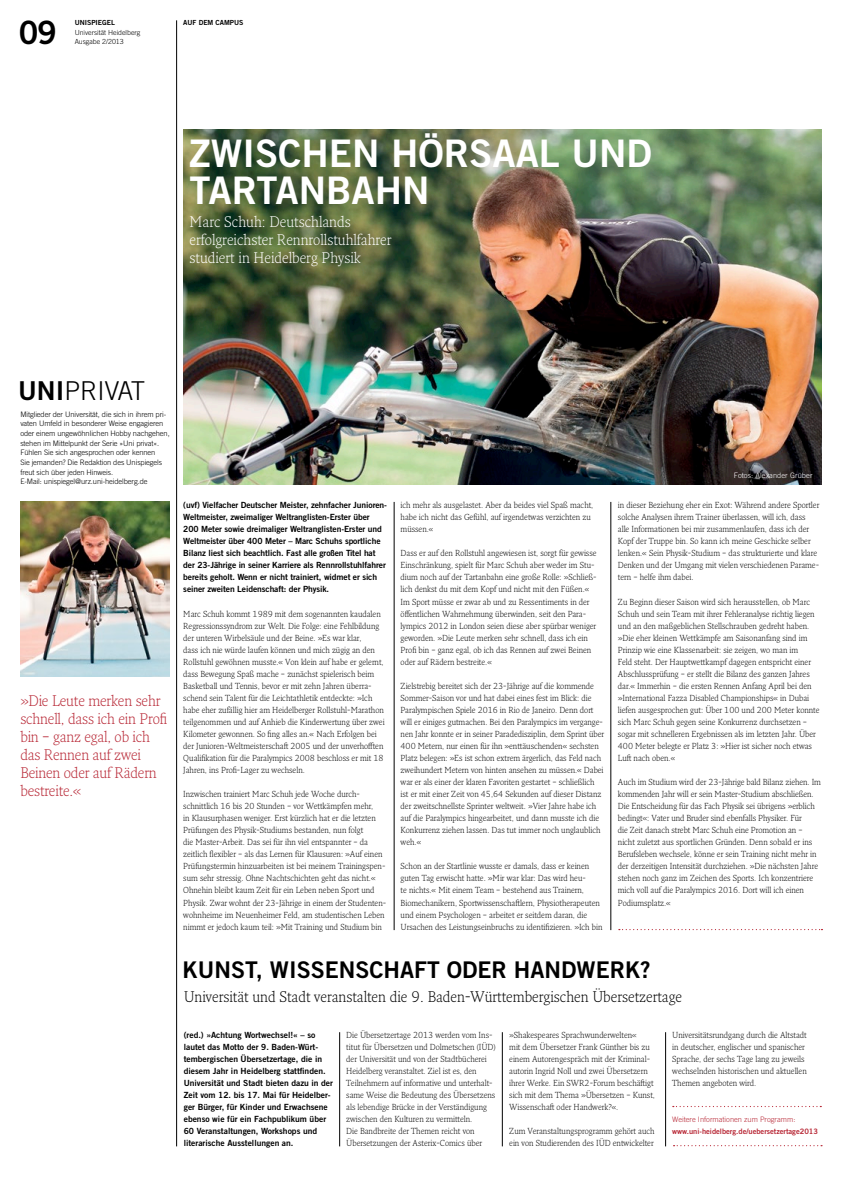
<style>
.page{position:relative;width:842px;height:1191px;background:#fff}
.page>*{position:absolute;margin:0;border:0;box-sizing:border-box;transform-origin:0 0}
.t1{font:38px/37px "Trade Gothic LT Std Bd 2";color:#fff}
.t2{font:32.2px "Trade Gothic LT Std Bd 2";color:#000}
.t3{font:300 26px "Trade Gothic LT Std";color:#000}
.t4{font:23px "Trade Gothic LT Std Bd 2";color:#000}
.t5{font:300 15px/18px "Fresco Pro";letter-spacing:-.01em;color:#b82836}
.t6{font:300 15px/18px "Fresco Pro";color:#fff}
.t7{font:300 15px "Fresco Pro";color:#000}
.t8{font:300 8.5px/12px "Fresco Pro";color:#000}
.t9{font:8.5px/12px "Trade Gothic LT Std Bd 2";letter-spacing:-.01em;color:#000}
.t10{font:300 7.5px/9.6px "Trade Gothic LT Std";letter-spacing:-.01em;color:#000}
.t11{font:7.5px "Trade Gothic LT Std Bd 2";color:#b82836}
.t12{font:300 7.5px "Trade Gothic LT Std";color:#b82836}
.t13{font:300 7.5px "Trade Gothic LT Std";letter-spacing:.01em;color:#fff}
.t14{font:300 7px/9.1px "Trade Gothic LT Std";color:#000}
.t15{font:7px "Trade Gothic LT Std Bd 2";color:#000}
.t16{font:7px "Trade Gothic LT Std Bd 2";letter-spacing:.055em;color:#000}
.s1{font-family:"Trade Gothic LT Std Bd 2";font-weight:400}
</style>
<div class="page">
<img style="left:183px;top:130px;width:638px;height:354px">
<hr style="left:339px;top:1032px;width:1px;height:114px;background:#000">
<svg style="left:673px;top:1145px;width:149px;height:1px"></svg>
<hr style="left:394px;top:502px;width:1px;height:428px;background:#000">
<hr style="left:611px;top:502px;width:1px;height:428px;background:#000">
<hr style="left:502px;top:1032px;width:1px;height:114px;background:#000">
<hr style="left:665px;top:1032px;width:1px;height:114px;background:#000">
<hr style="left:176px;top:20px;width:1px;height:1126px;background:#000">
<img style="left:20px;top:502px;width:150px;height:174px">
<svg style="left:619px;top:929px;width:203px;height:1px"></svg>
<svg style="left:673px;top:1106px;width:148px;height:1px"></svg>
<h2 class="t2" style="left:19px;top:12px;width:40px">09</h2>
<p class="t15" style="left:75px;top:19px;width:42px">Unispiegel</p>
<p class="t14" style="left:75px;top:27px;width:67px">Universität Heidelberg<br>Ausgabe 2/2013</p>
<p class="t15" style="left:183px;top:19px;width:6px">Auf</p>
<p class="t16" style="left:199px;top:19px;width:46px">dem campus</p>
<h1 class="t1" style="left:190px;top:134px;width:460px">Zwisch en Hörsaal u nd<br>Tartanbah n</h1>
<h3 class="t6" style="left:190px;top:212px;width:203px">Marc Schuh: Deutschlands erfolgreichster Rennrollstuhlfahrer studiert in Heidelberg Physik</h3>
<h3 class="t3" style="left:18px;top:375px;width:129px"><span class="s1">UNI</span> PRIVAT</h3>
<p class="t10" style="left:20px;top:409px;width:151px">Mitglieder der Universität, die sich in ihrem pri&shy;vaten Umfeld in besonderer Weise engagieren oder einem ungewöhnlichen Hobby nachgehen, stehen im Mittelpunkt der Serie »Uni privat«.<br>Fühlen Sie sich angesprochen oder kennen<br>Sie jemanden? Die Redaktion des Unispiegels freut sich über jeden Hinweis.<br>E-Mail: unispiegel@urz.uni-heidelberg.de</p>
<h3 class="t5" style="left:20px;top:691px;width:148px">»Die Leute merken sehr schnell, dass ich ein Profi bin – ganz egal, ob ich das Rennen auf zwei<br>Beinen oder auf Rädern bestreite.«</h3>
<p class="t9" style="left:183px;top:499px;width:204px">(uvf) Vielfacher Deutscher Meister, zehnfacher Junioren-Weltmeister, zweimaliger Weltranglisten-Erster über 200 Meter sowie dreimaliger Weltranglisten-Erster und Weltmeister über 400 Meter – Marc Schuhs sportliche Bilanz liest sich beachtlich. Fast alle großen Titel hat der 23-Jährige in seiner Karriere als Rennrollstuhlfahrer bereits geholt. Wenn er nicht trainiert, widmet er sich seiner zweiten Leidenschaft: der Physik.</p>
<p class="t8" style="left:183px;top:607px;width:203px">Marc Schuh kommt 1989 mit dem sogenannten kaudalen Regressionssyndrom zur Welt. Die Folge: eine Fehlbildung der unteren Wirbelsäule und der Beine. »Es war klar,<br>dass ich nie würde laufen können und mich zügig an den Rollstuhl gewöhnen musste.« Von klein auf habe er gelernt, dass Bewegung Spaß mache – zunächst spielerisch beim Basketball und Tennis, bevor er mit zehn Jahren überra&shy;schend sein Talent für die Leichtathletik entdeckte: »Ich habe eher zufällig hier am Heidelberger Rollstuhl-Marathon teilgenommen und auf Anhieb die Kinderwertung über zwei Kilometer gewonnen. So fing alles an.« Nach Erfolgen bei der Junioren-Weltmeisterschaft 2005 und der unverhofften Qualifikation für die Paralympics 2008 beschloss er mit 18<br>Jahren, ins Profi-Lager zu wechseln.</p>
<p class="t8" style="left:183px;top:788px;width:204px">Inzwischen trainiert Marc Schuh jede Woche durch&shy;schnittlich 16 bis 20 Stunden – vor Wettkämpfen mehr,<br>in Klausurphasen weniger. Erst kürzlich hat er die letzten Prüfungen des Physik-Studiums bestanden, nun folgt<br>die Master-Arbeit. Das sei für ihn viel entspannter – da zeitlich flexibler – als das Lernen für Klausuren: »Auf einen Prüfungstermin hinzuarbeiten ist bei meinem Trainingspen&shy;sum sehr stressig. Ohne Nachtschichten geht das nicht.« Ohnehin bleibt kaum Zeit für ein Leben neben Sport und Physik. Zwar wohnt der 23-Jährige in einem der Studenten&shy;wohnheime im Neuenheimer Feld, am studentischen Leben nimmt er jedoch kaum teil: »Mit Training und Studium bin</p>
<p class="t8" style="left:401px;top:499px;width:194px">ich mehr als ausgelastet. Aber da beides viel Spaß macht, habe ich nicht das Gefühl, auf irgendetwas verzichten zu müssen.«</p>
<p class="t8" style="left:401px;top:547px;width:198px">Dass er auf den Rollstuhl angewiesen ist, sorgt für gewisse Einschränkung, spielt für Marc Schuh aber weder im Stu&shy;dium noch auf der Tartanbahn eine große Rolle: »Schließ&shy;lich denkst du mit dem Kopf und nicht mit den Füßen.« Im Sport müsse er zwar ab und zu Ressentiments in der öffentlichen Wahrnehmung überwinden, seit den Para&shy;lympics 2012 in London seien diese aber spürbar weniger geworden. »Die Leute merken sehr schnell, dass ich ein Profi bin – ganz egal, ob ich das Rennen auf zwei Beinen oder auf Rädern bestreite.«</p>
<p class="t8" style="left:401px;top:679px;width:205px">Zielstrebig bereitet sich der 23-Jährige auf die kommende Sommer-Saison vor und hat dabei eines fest im Blick: die Paralympischen Spiele 2016 in Rio de Janeiro. Denn dort will er einiges gutmachen. Bei den Paralympics im vergange&shy;nen Jahr konnte er in seiner Paradedisziplin, dem Sprint über 400 Metern, nur einen für ihn »enttäuschenden« sechsten Platz belegen: »Es ist schon extrem ärgerlich, das Feld nach zweihundert Metern von hinten ansehen zu müssen.« Dabei war er als einer der klaren Favoriten gestartet – schließlich ist er mit einer Zeit von 45,64 Sekunden auf dieser Distanz der zweitschnellste Sprinter weltweit. »Vier Jahre habe ich auf die Paralympics hingearbeitet, und dann musste ich die Konkurrenz ziehen lassen. Das tut immer noch unglaublich weh.«</p>
<p class="t8" style="left:401px;top:860px;width:203px">Schon an der Startlinie wusste er damals, dass er keinen guten Tag erwischt hatte. »Mir war klar: Das wird heu-<br>te nichts.« Mit einem Team – bestehend aus Trainern, Biomechanikern, Sportwissenschaftlern, Physiotherapeuten und einem Psychologen – arbeitet er seitdem daran, die Ursachen des Leistungseinbruchs zu identifizieren. »Ich bin</p>
<p class="t13" style="left:734px;top:471px;width:80px">Fotos: Alexander Grüber</p>
<p class="t8" style="left:618px;top:499px;width:203px">in dieser Beziehung eher ein Exot: Während andere Sportler solche Analysen ihrem Trainer überlassen, will ich, dass<br>alle Informationen bei mir zusammenlaufen, dass ich der Kopf der Truppe bin. So kann ich meine Geschicke selber lenken.« Sein Physik-Studium – das strukturierte und klare Denken und der Umgang mit vielen verschiedenen Parame&shy;tern – helfe ihm dabei.</p>
<p class="t8" style="left:618px;top:595px;width:203px">Zu Beginn dieser Saison wird sich herausstellen, ob Marc Schuh und sein Team mit ihrer Fehleranalyse richtig liegen und an den maßgeblichen Stellschrauben gedreht haben. »Die eher kleinen Wettkämpfe am Saisonanfang sind im Prinzip wie eine Klassenarbeit: sie zeigen, wo man im<br>Feld steht. Der Hauptwettkampf dagegen entspricht einer Abschlussprüfung – er stellt die Bilanz des ganzen Jahres dar.« Immerhin – die ersten Rennen Anfang April bei den »International Fazza Disabled Championships« in Dubai liefen ausgesprochen gut: Über 100 und 200 Meter konnte sich Marc Schuh gegen seine Konkurrenz durchsetzen – sogar mit schnelleren Ergebnissen als im letzten Jahr. Über 400 Meter belegte er Platz 3: »Hier ist sicher noch etwas Luft nach oben.«</p>
<p class="t8" style="left:618px;top:776px;width:205px">Auch im Studium wird der 23-Jährige bald Bilanz ziehen. Im kommenden Jahr will er sein Master-Studium abschließen.<br>Die Entscheidung für das Fach Physik sei übrigens »erblich bedingt«: Vater und Bruder sind ebenfalls Physiker. Für<br>die Zeit danach strebt Marc Schuh eine Promotion an – nicht zuletzt aus sportlichen Gründen. Denn sobald er ins Berufsleben wechsele, könne er sein Training nicht mehr in der derzeitigen Intensität durchziehen. »Die nächsten Jahre stehen noch ganz im Zeichen des Sports. Ich konzentriere mich voll auf die Paralympics 2016. Dort will ich einen Podiumsplatz.«</p>
<h3 class="t4" style="left:183px;top:955px;width:470px">Ku nst, Wissenschaft oder Handwerk?</h3>
<h3 class="t7" style="left:184px;top:987px;width:500px">Universität und Stadt veranstalten die 9. Baden-Württembergischen Übersetzertage</h3>
<p class="t8" style="left:346px;top:1028px;width:151px">Die Übersetzertage 2013 werden vom Ins&shy;titut für Übersetzen und Dolmetschen (IÜD) der Universität und von der Stadtbücherei Heidelberg veranstaltet. Ziel ist es, den Teilnehmern auf informative und unterhalt&shy;same Weise die Bedeutung des Übersetzens als lebendige Brücke in der Verständigung zwischen den Kulturen zu vermitteln.<br>Die Bandbreite der Themen reicht von Übersetzungen der Asterix-Comics über</p>
<p class="t8" style="left:509px;top:1028px;width:147px">»Shakespeares Sprachwunderwelten«<br>mit dem Übersetzer Frank Günther bis zu einem Autorengespräch mit der Kriminal&shy;autorin Ingrid Noll und zwei Übersetzern ihrer Werke. Ein SWR2-Forum beschäftigt sich mit dem Thema »Übersetzen – Kunst, Wissenschaft oder Handwerk?«.</p>
<p class="t8" style="left:672px;top:1028px;width:136px">Universitätsrundgang durch die Altstadt in deutscher, englischer und spanischer Sprache, der sechs Tage lang zu jeweils wechselnden historischen und aktuellen Themen angeboten wird.</p>
<p class="t12" style="left:672px;top:1115px;width:125px">Weitere Informationen zum Programm:</p>
<p class="t11" style="left:672px;top:1126px;width:147px">www.uni-heidelberg.de/uebersetzertage2013</p>
<p class="t9" style="left:184px;top:1028px;width:151px">(red.) »Achtung Wortwechsel!« – so lautet das Motto der 9. Baden-Würt&shy;tembergischen Ü bersetzertage, die in diesem Jahr in Heidelberg stattfinden.<br>Universität und Stadt bieten dazu in der Zeit vom 12. bis 17. Mai für Heidelber&shy;ger Bürger, für Kinder und Erwachsene ebenso wie für ein Fachpublikum über 60 Veranstaltungen, Workshops und literarische Ausstellungen an.</p>
<p class="t8" style="left:509px;top:1125px;width:147px">Zum Veranstaltungsprogramm gehört auch ein von Studierenden des IÜD entwickelter</p>
</div>
